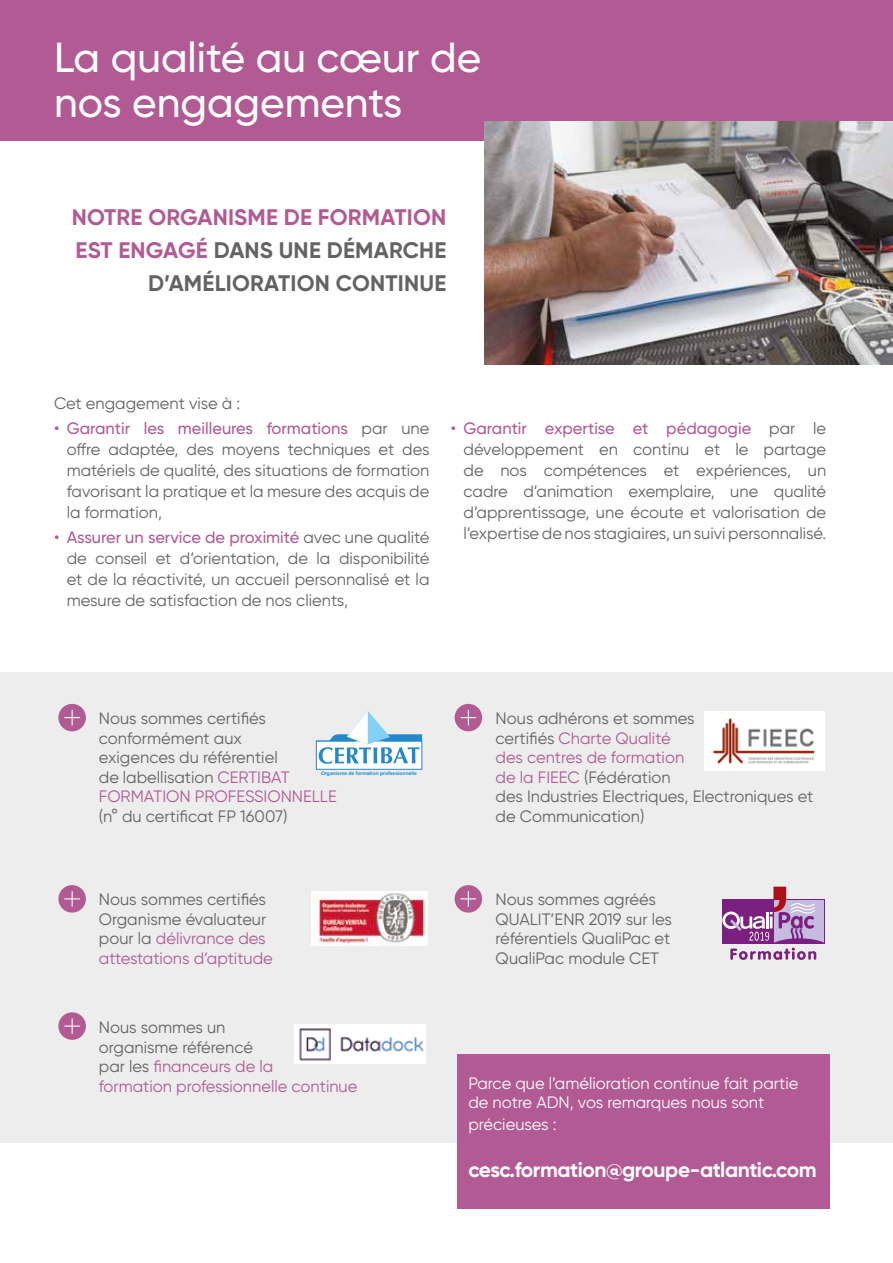
<style>
.page{position:relative;width:893px;height:1263px;background:#fff}
.page>*{position:absolute;margin:0;border:0;box-sizing:border-box;transform-origin:0 0}
.t1{font:500 42px/45px "Gilroy";color:#fff}
.t2{font:700 22.5px/33px "Gilroy";letter-spacing:.01em;color:#646363;text-align:right}
.t3{font:700 21px "Gilroy";letter-spacing:-.02em;color:#fff}
.t4{font:16.5px/19.5px "Gilroy";color:#646363}
.t5{font:16.5px/19.5px "Gilroy";color:#b15a94}
.t6{font:16.5px/19.5px "Gilroy";color:#fff}
.t7{font:700 4.95px "Arial";color:#2389ca}
.s1{color:#b15a94}
.s2{font-weight:500;color:#b15a94}
.s3{color:#646363}
</style>
<div class="page">
<div style="left:0;top:0;width:893px;height:140px;background:#b15a94"></div>
<div style="left:0;top:672px;width:893px;height:470px;background:#ededed"></div>
<div style="left:457px;top:1054px;width:372px;height:155px;background:#b15a94"></div>
<img style="left:485px;top:121px;width:408px;height:244px">
<svg style="left:316px;top:711px;width:106px;height:59px"></svg>
<img style="left:704px;top:712px;width:121px;height:58px">
<img style="left:312px;top:892px;width:116px;height:54px">
<svg style="left:722px;top:887px;width:103px;height:73px"></svg>
<img style="left:295px;top:1024px;width:130px;height:39px">
<div style="left:58px;top:704px;width:28px;height:27px;background:#b15a94;border-radius:50%"></div>
<svg style="left:64px;top:710px;width:16px;height:15px"></svg>
<div style="left:455px;top:704px;width:27px;height:27px;background:#b15a94;border-radius:50%"></div>
<svg style="left:460px;top:710px;width:16px;height:15px"></svg>
<div style="left:58px;top:885px;width:28px;height:28px;background:#b15a94;border-radius:50%"></div>
<svg style="left:64px;top:891px;width:16px;height:16px"></svg>
<div style="left:455px;top:885px;width:27px;height:28px;background:#b15a94;border-radius:50%"></div>
<svg style="left:460px;top:891px;width:16px;height:16px"></svg>
<div style="left:58px;top:1012px;width:28px;height:28px;background:#b15a94;border-radius:50%"></div>
<svg style="left:64px;top:1018px;width:16px;height:16px"></svg>
<h1 class="t1" style="left:54px;top:34px;width:429px">La qualité au cœur de nos engagements</h1>
<h2 class="t2" style="left:72px;top:200px;width:376px"><span class="s1">NOTRE ORGANISME DE FORMATION<br>EST ENGAGÉ</span> DANS UNE DÉMARCHE<br>D’AMÉLIORATION CONTINUE</h2>
<p class="t4" style="left:54px;top:393px;width:188px">Cet engagement vise à :</p>
<p class="t4" style="left:67px;top:417px;width:364px;line-height:21px;text-align:justify;text-indent:-13px"><span class="s2">• Garantir les meilleures formations</span> par une offre adaptée, des moyens techniques et des matériels de qualité, des situations de formation favorisant la pratique et la mesure des acquis de la formation,</p>
<p class="t4" style="left:67px;top:527px;width:364px;line-height:21px;text-align:justify;text-indent:-13px"><span class="s2">• Assurer un service de proximité</span> avec une qualité de conseil et d’orientation, de la disponibilité et de la réactivité, un accueil personnalisé et la mesure de satisfaction de nos clients,</p>
<p class="t4" style="left:463px;top:417px;width:364px;line-height:21px;text-align:justify;text-indent:-13px"><span class="s2">• Garantir expertise et pédagogie</span> par le développement en continu et le partage de nos compétences et expériences, un cadre d’animation exemplaire, une qualité d’apprentissage, une écoute et valorisation de l’expertise de nos stagiaires, un suivi personnalisé.</p>
<p class="t4" style="left:99px;top:708px;width:239px">Nous sommes certifiés conformément aux<br>exigences du référentiel<br>de labellisation <span class="s1">CERTIBAT<br>FORMATION PROFESSIONNELLE</span></p>
<p class="t4" style="left:99px;top:806px;width:190px">(n° du certificat FP 16007)</p>
<p class="t7" style="left:321px;top:769px;width:97px">Organisme de formation professionnelle</p>
<p class="t4" style="left:99px;top:889px;width:176px">Nous sommes certifiés<br>Organisme évaluateur pour la <span class="s1">délivrance des attestations d’aptitude</span></p>
<p class="t5" style="left:99px;top:1018px;width:260px"><span class="s3">Nous sommes un<br>organisme référencé<br>par les</span> financeurs de la<br>formation professionnelle continue</p>
<p class="t4" style="left:496px;top:708px;width:319px">Nous adhérons et sommes<br>certifiés <span class="s1">Charte Qualité<br>des centres de formation<br>de la FIEEC</span> (Fédération<br>des Industries Electriques, Electroniques et de Communication)</p>
<p class="t4" style="left:496px;top:889px;width:178px">Nous sommes agréés<br>QUALIT’ENR 2019 sur les référentiels QualiPac et<br>QualiPac module CET</p>
<p class="t6" style="left:468px;top:1073px;width:332px">Parce que l’amélioration continue fait partie de notre ADN, vos remarques nous sont</p>
<p class="t6" style="left:468px;top:1114px;width:90px">précieuses :</p>
<p class="t3" style="left:468px;top:1156px;width:350px">cesc.formation@groupe-atlantic.com</p>
</div>
